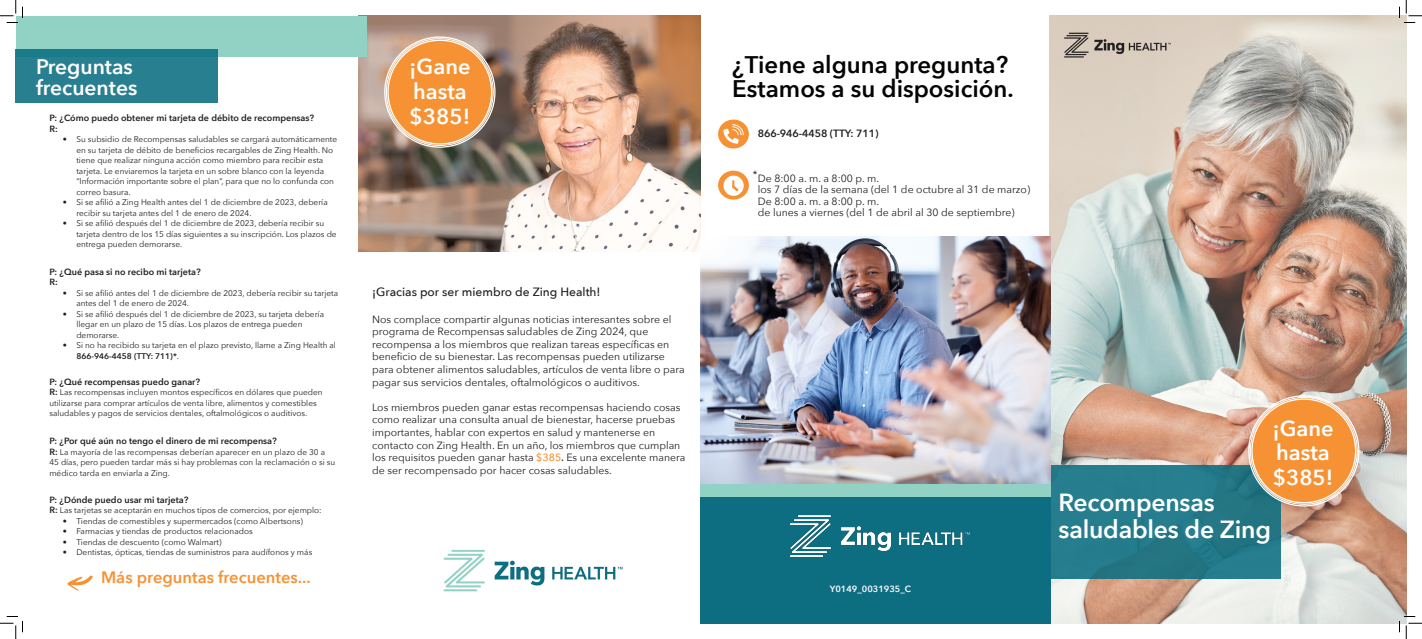
<style>
.page{position:relative;width:1422px;height:639px;background:#fff}
.page>*{position:absolute;margin:0;border:0;box-sizing:border-box;transform-origin:0 0}
.t1{font:600 24.75px "Avenir Next";letter-spacing:-.01em;color:#fff}
.t2{font:600 24px "Avenir Next";color:#040503}
.t3{font:600 21.75px/24.8px "Avenir Next";color:#fff}
.t4{font:600 21px "Avenir Next";color:#fff}
.t5{font:600 16.5px "Avenir Next";color:#f69234}
.t6{font:500 12px "Avenir Next";color:#231f20}
.t7{font:10.5px/12.6px "Avenir Next";color:#231f20}
.t8{font:600 10.5px "Avenir Next";letter-spacing:-.01em;color:#231f20}
.t9{font:600 9px "Avenir Next";color:#231f20}
.t10{font:600 9px "Avenir Next";color:#fff}
.t11{font:8.25px/10.5px "Avenir Next";color:#231f20}
.s1{font-weight:600}
.s2{font-weight:600;font-size:9px}
.s3{font-weight:500;color:#f69234}
.s4{font-weight:500}
</style>
<div class="page">
<img style="left:1050px;top:16px;width:356px;height:607px">
<div style="left:1050px;top:465px;width:231px;height:113px;background:linear-gradient(to right,#257d8d,#267886)"></div>
<img style="left:1056px;top:22px;width:119px;height:45px">
<img style="left:359px;top:16px;width:341px;height:236px">
<div style="left:700px;top:458px;width:350px;height:39px;background:#92d2c5"></div>
<div style="left:700px;top:497px;width:350px;height:126px;background:#0e6e81"></div>
<div style="left:718px;top:120px;width:31px;height:29px;background:#f69234;border-radius:50%"></div>
<div style="left:718px;top:171px;width:31px;height:29px;background:#f69234;border-radius:50%"></div>
<div style="left:723px;top:176px;width:21px;height:20px;background:#fff;border-radius:50%"></div>
<svg style="left:732px;top:180px;width:6px;height:11px"></svg>
<svg style="left:723px;top:124px;width:21px;height:20px"></svg>
<div style="left:386px;top:39px;width:107px;height:107px;background:#f69234;border-radius:50%"></div>
<img style="left:443px;top:549px;width:180px;height:43px">
<img style="left:790px;top:515px;width:180px;height:42px">
<img style="left:700px;top:237px;width:350px;height:247px">
<div style="left:16px;top:16px;width:350px;height:41px;background:#92d2c5"></div>
<div style="left:16px;top:50px;width:202px;height:54px;background:linear-gradient(to right,#267e8f,#277e8f)"></div>
<div style="left:1250px;top:398px;width:107px;height:106px;background:#f69234;border-radius:50%"></div>
<svg style="left:67px;top:575px;width:26px;height:16px"></svg>
<svg style="left:0;top:0;width:23px;height:23px"></svg>
<svg style="left:0;top:616px;width:23px;height:23px"></svg>
<svg style="left:1399px;top:0;width:23px;height:23px"></svg>
<svg style="left:1399px;top:616px;width:23px;height:23px"></svg>
<p class="t4" style="left:36px;top:49px;width:98px">Preguntas</p>
<p class="t4" style="left:36px;top:70px;width:103px">frecuentes</p>
<p class="t9" style="left:49px;top:110px;width:266px">P: ¿Cómo puedo obtener mi tarjeta de débito de recompensas?</p>
<p class="t9" style="left:49px;top:121px;width:10px">R:</p>
<p class="t11" style="left:76px;top:134px;width:262px;text-indent:-14px">• Su subsidio de Recompensas saludables se cargará automáticamente en su tarjeta de débito de beneficios recargables de Zing Health. No tiene que realizar ninguna acción como miembro para recibir esta</p>
<p class="t11" style="left:76px;top:165px;width:259px">tarjeta. Le enviaremos la tarjeta en un sobre blanco con la leyenda “Información importante sobre el plan”, para que no lo confunda con correo basura.</p>
<p class="t11" style="left:63px;top:197px;width:266px">• Si se afilió a Zing Health antes del 1 de diciembre de 2023, debería</p>
<p class="t11" style="left:76px;top:207px;width:177px">recibir su tarjeta antes del 1 de enero de 2024.</p>
<p class="t11" style="left:76px;top:218px;width:262px;text-indent:-14px">• Si se afilió después del 1 de diciembre de 2023, debería recibir su tarjeta dentro de los 15 días siguientes a su inscripción. Los plazos de entrega pueden demorarse.</p>
<p class="t9" style="left:49px;top:264px;width:153px">P: ¿Qué pasa si no recibo mi tarjeta?</p>
<p class="t9" style="left:49px;top:275px;width:10px">R:</p>
<p class="t11" style="left:76px;top:287px;width:263px;text-indent:-14px">• Si se afilió antes del 1 de diciembre de 2023, debería recibir su tarjeta antes del 1 de enero de 2024.</p>
<p class="t11" style="left:63px;top:308px;width:263px">• Si se afilió después del 1 de diciembre de 2023, su tarjeta debería</p>
<p class="t11" style="left:76px;top:319px;width:228px">llegar en un plazo de 15 días. Los plazos de entrega pueden</p>
<p class="t11" style="left:76px;top:329px;width:45px">demorarse.</p>
<p class="t11" style="left:76px;top:340px;width:261px;text-indent:-14px">• Si no ha recibido su tarjeta en el plazo previsto, llame a Zing Health al<br><span class="s1">866-946-4458 (TTY: 711)*</span>.</p>
<p class="t9" style="left:49px;top:374px;width:152px">P: ¿Qué recompensas puedo ganar?</p>
<p class="t11" style="left:49px;top:387px;width:275px"><span class="s2">R:</span> Las recompensas incluyen montos específicos en dólares que pueden</p>
<p class="t11" style="left:49px;top:397px;width:269px">utilizarse para comprar artículos de venta libre, alimentos y comestibles</p>
<p class="t11" style="left:49px;top:408px;width:259px">saludables y pagos de servicios dentales, oftalmológicos o auditivos.</p>
<p class="t9" style="left:49px;top:434px;width:229px">P: ¿Por qué aún no tengo el dinero de mi recompensa?</p>
<p class="t11" style="left:49px;top:446px;width:287px"><span class="s2">R:</span> La mayoría de las recompensas deberían aparecer en un plazo de 30 a<br>45 días, pero pueden tardar más si hay problemas con la reclamación o si su médico tarda en enviarla a Zing.</p>
<p class="t9" style="left:49px;top:492px;width:140px">P: ¿Dónde puedo usar mi tarjeta?</p>
<p class="t11" style="left:49px;top:505px;width:274px"><span class="s2">R:</span> Las tarjetas se aceptarán en muchos tipos de comercios, por ejemplo:</p>
<p class="t11" style="left:63px;top:515px;width:242px">• Tiendas de comestibles y supermercados (como Albertsons)</p>
<p class="t11" style="left:63px;top:526px;width:191px">• Farmacias y tiendas de productos relacionados</p>
<p class="t11" style="left:63px;top:536px;width:160px">• Tiendas de descuento (como Walmart)</p>
<p class="t11" style="left:63px;top:547px;width:251px">• Dentistas, ópticas, tiendas de suministros para audífonos y más</p>
<p class="t5" style="left:101px;top:563px;width:211px">Más preguntas frecuentes...</p>
<p class="t3" style="left:409px;top:54px;width:63px">¡Gane hasta $385!</p>
<p class="t6" style="left:372px;top:281px;width:230px">¡Gracias por ser miembro de Zing Health!</p>
<p class="t7" style="left:372px;top:312px;width:301px">Nos complace compartir algunas noticias interesantes sobre el programa de Recompensas saludables de Zing 2024, que</p>
<p class="t7" style="left:372px;top:337px;width:314px">recompensa a los miembros que realizan tareas específicas en beneficio de su bienestar. Las recompensas pueden utilizarse para obtener alimentos saludables, artículos de venta libre o para pagar sus servicios dentales, oftalmológicos o auditivos.</p>
<p class="t7" style="left:372px;top:400px;width:310px">Los miembros pueden ganar estas recompensas haciendo cosas como realizar una consulta anual de bienestar, hacerse pruebas importantes, hablar con expertos en salud y mantenerse en</p>
<p class="t7" style="left:372px;top:438px;width:315px">contacto con Zing Health. En un año, los miembros que cumplan los requisitos pueden ganar hasta <span class="s3">$385</span><span class="s4">.</span> Es una excelente manera de ser recompensado por hacer cosas saludables.</p>
<p class="t2" style="left:732px;top:45px;width:277px">¿Tiene alguna pregunta?</p>
<p class="t2" style="left:732px;top:69px;width:283px">Estamos a su disposición.</p>
<p class="t8" style="left:758px;top:124px;width:122px">866-946-4458 (TTY: 711)</p>
<p class="t7" style="left:758px;top:172px;width:123px">De 8:00 a. m. a 8:00 p. m.</p>
<p class="t7" style="left:758px;top:183px;width:274px">los 7 días de la semana (del 1 de octubre al 31 de marzo)</p>
<p class="t7" style="left:758px;top:194px;width:123px">De 8:00 a. m. a 8:00 p. m.</p>
<p class="t7" style="left:758px;top:205px;width:258px">de lunes a viernes (del 1 de abril al 30 de septiembre)</p>
<p class="t7" style="left:753px;top:168px;width:6px">*</p>
<p class="t10" style="left:830px;top:581px;width:83px">Y0149_0031935_C</p>
<p class="t3" style="left:1272px;top:415px;width:63px">¡Gane hasta $385!</p>
<p class="t1" style="left:1059px;top:481px;width:158px">Recompensas</p>
<p class="t1" style="left:1059px;top:508px;width:214px">saludables de Zing</p>
</div>
